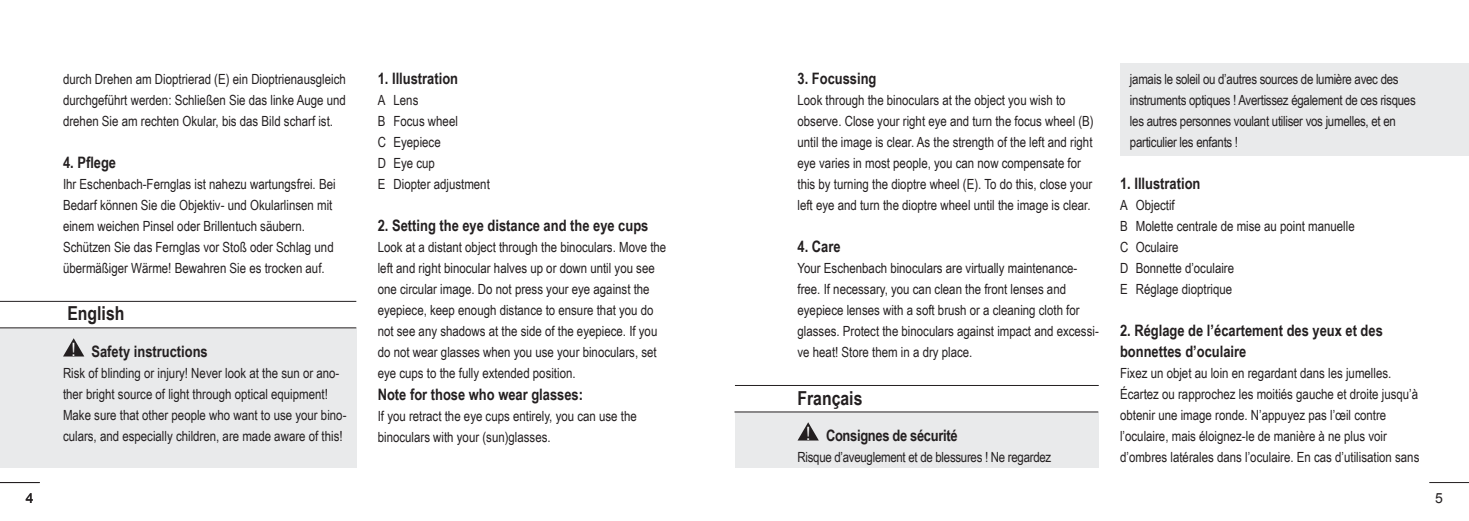
<style>
.page{position:relative;width:1469px;height:521px;background:#fff}
.page>*{position:absolute;margin:0;border:0;box-sizing:border-box;transform-origin:0 0}
.t1{font:700 19.25px "Arial Narrow";color:#231f20}
.t2{font:700 15.75px/21px "Arial Narrow";color:#231f20}
.t3{font:700 15.75px "Arial Narrow";letter-spacing:-.02em;color:#231f20}
.t4{font:14px/21px "Arial Narrow";color:#231f20}
.t5{font:14px/21px "Arial Narrow";letter-spacing:-.02em;color:#231f20}
.t6{font:14px "Arial";color:#231f20}
.s1{font-weight:400;font-size:18.38px;color:#fff}
</style>
<div class="page">
<hr style="left:1429px;top:482px;width:39px;height:1px;background:#231f20">
<div style="left:1120px;top:63px;width:348px;height:92px;background:#e9eaeb"></div>
<div style="left:0;top:328px;width:356px;height:140px;background:#e9eaeb"></div>
<hr style="left:0;top:327px;width:356px;height:1px;background:#231f20">
<hr style="left:0;top:301px;width:356px;height:1px;background:#231f20">
<div style="left:735px;top:412px;width:363px;height:56px;background:#e9eaeb"></div>
<hr style="left:734px;top:411px;width:364px;height:1px;background:#231f20">
<hr style="left:735px;top:385px;width:363px;height:1px;background:#231f20">
<svg style="left:798px;top:422px;width:20px;height:18px"></svg>
<svg style="left:63px;top:338px;width:21px;height:18px"></svg>
<hr style="left:0;top:482px;width:40px;height:1px;background:#231f20">
<p class="t6" style="left:26px;top:488px;width:9px">4</p>
<p class="t4" style="left:63px;top:68px;width:284px;text-align:justify">durch Drehen am Dioptrierad (E) ein Dioptrienausgleich durchgeführt werden: Schließen Sie das linke Auge und drehen Sie am rechten Okular, bis das Bild scharf ist.</p>
<p class="t2" style="left:63px;top:151px;width:55px">4. Pflege</p>
<p class="t4" style="left:63px;top:173px;width:274px">Ihr Eschenbach-Fernglas ist nahezu wartungsfrei. Bei Bedarf können Sie die Objektiv- und Okularlinsen mit einem weichen Pinsel oder Brillentuch säubern.<br>Schützen Sie das Fernglas vor Stoß oder Schlag und übermäßiger Wärme! Bewahren Sie es trocken auf.</p>
<h1 class="t1" style="left:67px;top:299px;width:59px">English</h1>
<p class="t2" style="left:72px;top:340px;width:138px"><span class="s1">!</span> Safety instructions</p>
<p class="t4" style="left:63px;top:362px;width:285px">Risk of blinding or injury! Never look at the sun or ano&shy;ther bright source of light through optical equipment!<br>Make sure that other people who want to use your bino&shy;culars, and especially children, are made aware of this!</p>
<p class="t2" style="left:378px;top:67px;width:82px">1. Illustration</p>
<p class="t4" style="left:378px;top:89px;width:114px">A Lens<br>B Focus wheel<br>C Eyepiece<br>D Eye cup<br>E Diopter adjustment</p>
<p class="t2" style="left:378px;top:214px;width:272px">2. Setting the eye distance and the eye cups</p>
<p class="t4" style="left:378px;top:236px;width:290px">Look at a distant object through the binoculars. Move the left and right binocular halves up or down until you see one circular image. Do not press your eye against the eyepiece, keep enough distance to ensure that you do not see any shadows at the side of the eyepiece. If you do not wear glasses when you use your binoculars, set eye cups to the fully extended position.</p>
<p class="t2" style="left:378px;top:383px;width:207px">Note for those who wear glasses:</p>
<p class="t4" style="left:378px;top:405px;width:260px">If you retract the eye cups entirely, you can use the binoculars with your (sun)glasses.</p>
<p class="t2" style="left:797px;top:67px;width:80px">3. Focussing</p>
<p class="t4" style="left:797px;top:89px;width:298px">Look through the binoculars at the object you wish to observe. Close your right eye and turn the focus wheel (B) until the image is clear. As the strength of the left and right eye varies in most people, you can now compensate for this by turning the dioptre wheel (E). To do this, close your left eye and turn the dioptre wheel until the image is clear.</p>
<p class="t2" style="left:797px;top:235px;width:45px">4. Care</p>
<p class="t4" style="left:797px;top:257px;width:303px">Your Eschenbach binoculars are virtually maintenance&shy;free. If necessary, you can clean the front lenses and eyepiece lenses with a soft brush or a cleaning cloth for glasses. Protect the binoculars against impact and excessi&shy;ve heat! Store them in a dry place.</p>
<h1 class="t1" style="left:797px;top:384px;width:66px">Français</h1>
<p class="t3" style="left:806px;top:424px;width:153px"><span class="s1">!</span> Consignes de sécurité</p>
<p class="t5" style="left:797px;top:446px;width:255px">Risque d’aveuglement et de blessures ! Ne regardez</p>
<p class="t5" style="left:1129px;top:68px;width:287px">jamais le soleil ou d’autres sources de lumière avec des instruments optiques ! Avertissez également de ces risques les autres personnes voulant utiliser vos jumelles, et en particulier les enfants !</p>
<p class="t2" style="left:1120px;top:172px;width:82px">1. Illustration</p>
<p class="t4" style="left:1120px;top:194px;width:236px">A Objectif<br>B Molette centrale de mise au point manuelle<br>C Oculaire<br>D Bonnette d’oculaire<br>E Réglage dioptrique</p>
<p class="t2" style="left:1120px;top:319px;width:264px">2. Réglage de l’écartement des yeux et des bonnettes d’oculaire</p>
<p class="t4" style="left:1120px;top:362px;width:301px">Fixez un objet au loin en regardant dans les jumelles.<br>Écartez ou rapprochez les moitiés gauche et droite jusqu’à obtenir une image ronde. N’appuyez pas l’œil contre l’oculaire, mais éloignez-le de manière à ne plus voir d’ombres latérales dans l’oculaire. En cas d’utilisation sans</p>
<p class="t6" style="left:1435px;top:488px;width:9px">5</p>
</div>
